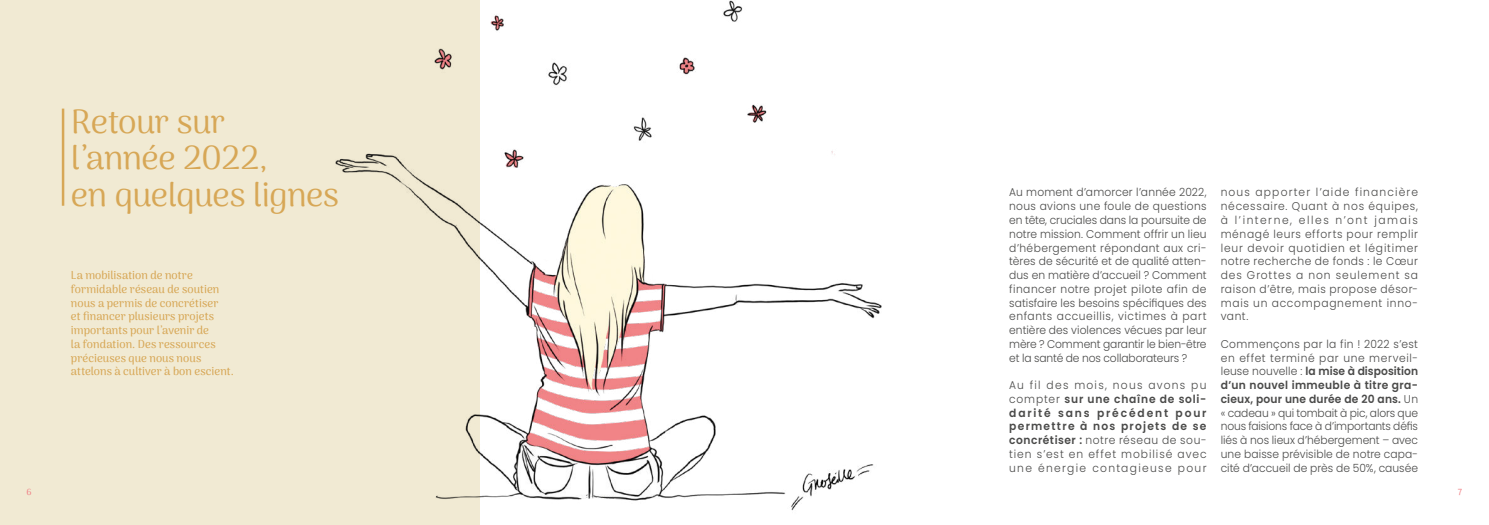
<style>
.page{position:relative;width:1489px;height:525px;background:#fff}
.page>*{position:absolute;margin:0;border:0;box-sizing:border-box;transform-origin:0 0}
.t1{font:33.75px/36.2px "Arima Madurai";letter-spacing:-.015em;color:#d7a756}
.t2{font:300 11.25px/13.8px "Poppins";letter-spacing:.02em;color:#4a4a49;text-align:justify;scale:.95 1}
.t3{font:500 11.25px/13.8px "Arima Madurai";letter-spacing:.005em;color:#d7a756}
.t4{font:500 8.75px "Arima Madurai";color:#f08287}
.s1{font-weight:600}
</style>
<div class="page">
<div style="left:0;top:0;width:480px;height:524px;background:#f1ead3"></div>
<hr style="left:62px;top:108px;width:2px;height:98px;background:#d7a756">
<img style="left:335px;top:0;width:547px;height:511px">
<h1 class="t1" style="left:71px;top:108px;width:270px">Retour sur<br>l’année 2022,<br>en quelques lignes</h1>
<p class="t3" style="left:71px;top:270px;width:164px">La mobilisation de notre formidable réseau de soutien nous a permis de concrétiser<br>et financer plusieurs projets importants pour l’avenir de<br>la fondation. Des ressources précieuses que nous nous attelons à cultiver à bon escient.</p>
<p class="t4" style="left:27px;top:488px;width:7px">6</p>
<p class="t2" style="left:1009px;top:186px;width:209px">Au moment d’amorcer l’année 2022, nous avions une foule de questions en tête, cruciales dans la poursuite de notre mission. Comment offrir un lieu d’hébergement répondant aux cri&shy;tères de sécurité et de qualité atten&shy;dus en matière d’accueil ? Comment financer notre projet pilote afin de satisfaire les besoins spécifiques des enfants accueillis, victimes à part entière des violences vécues par leur mère ? Comment garantir le bien-être et la santé de nos collaborateurs ?</p>
<p class="t2" style="left:1009px;top:378px;width:209px">Au fil des mois, nous avons pu compter <span class="s1">sur une chaîne de soli&shy;darité sans précédent pour permettre à nos projets de se concrétiser :</span> notre réseau de sou&shy;tien s’est en effet mobilisé avec une énergie contagieuse pour</p>
<p class="t2" style="left:1220px;top:186px;width:209px">nous apporter l’aide financière nécessaire. Quant à nos équipes, à l’interne, elles n’ont jamais ménagé leurs efforts pour remplir leur devoir quotidien et légitimer notre recherche de fonds : le Cœur des Grottes a non seulement sa raison d’être, mais propose désor&shy;mais un accompagnement inno&shy;vant.</p>
<p class="t2" style="left:1220px;top:337px;width:209px">Commençons par la fin ! 2022 s’est en effet terminé par une merveil&shy;leuse nouvelle : <span class="s1">la mise à disposition d’un nouvel immeuble à titre gra&shy;cieux, pour une durée de 20 ans.</span> Un « cadeau » qui tombait à pic, alors que nous faisions face à d’importants défis liés à nos lieux d’hébergement – avec une baisse prévisible de notre capa&shy;cité d’accueil de près de 50%, causée</p>
<p class="t4" style="left:1457px;top:488px;width:6px">7</p>
</div>
